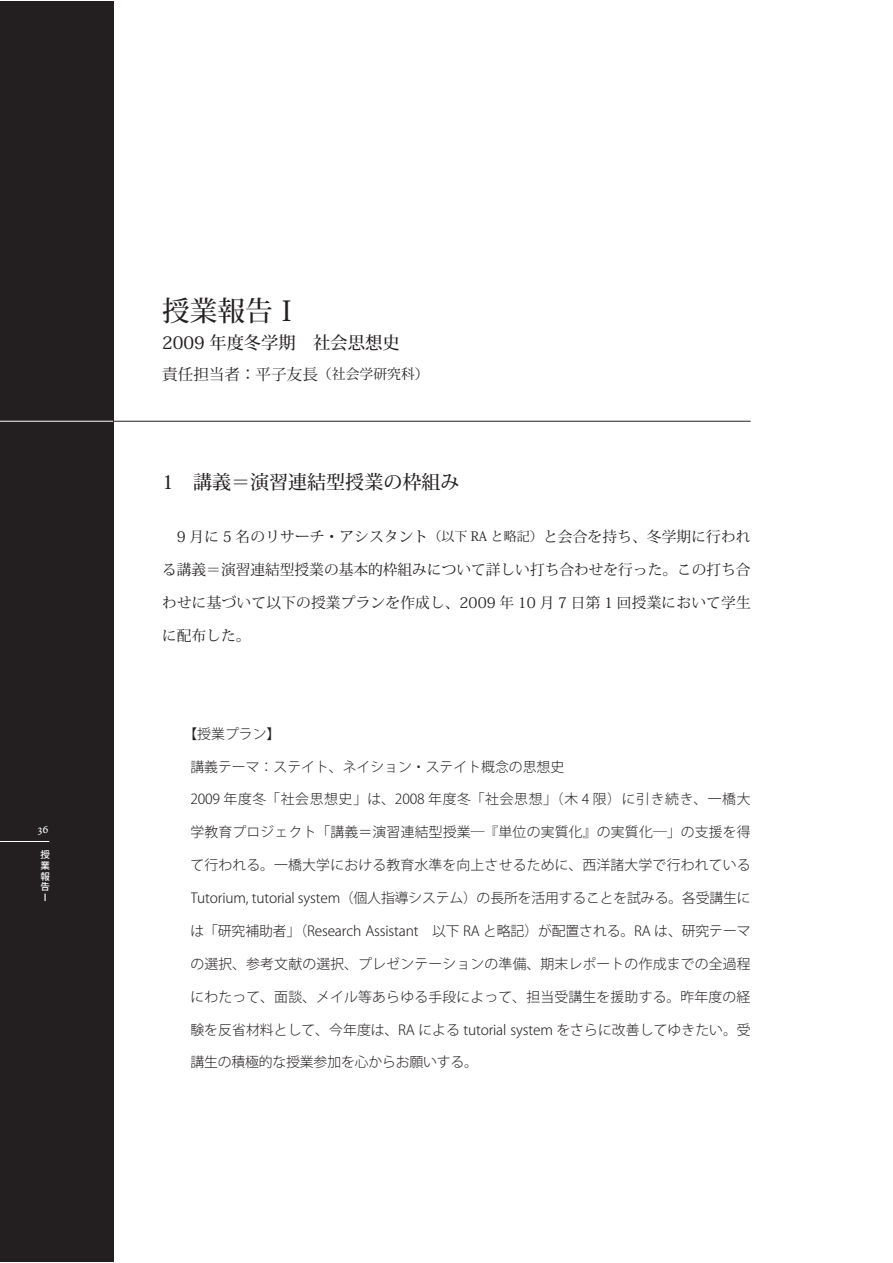
<style>
.page{position:relative;width:893px;height:1263px;background:#fff}
.page>*{position:absolute;margin:0;border:0;box-sizing:border-box;transform-origin:0 0}
.t1{font:27.75px "Koz Min Pro Medium 90 msp RKSJ H";color:#231f20}
.t2{font:19.05px "Koz Min Pro Medium 90 msp RKSJ H";color:#231f20}
.t3{font:17.25px "Koz Min Pro Medium 90 msp RKSJ H";color:#231f20}
.t4{font:15.6px "Koz Min Pro Regular 90 msp RKSJ H";color:#231f20}
.t5{font:14.7px "Koz Min Pro Regular 90 msp RKSJ H";letter-spacing:.01em;color:#231f20}
.t6{font:13.8px "Koz Go Pro Light 90 msp RKSJ H";letter-spacing:.005em;color:#231f20}
.t7{font:13.8px "Koz Go Pro Light 90 msp RKSJ H";letter-spacing:.045em;color:#231f20}
.t8{font:13.05px "Adobe Jenson Pro";color:#fff}
.t9{font:9.45px/10.6px "Koz Go Pro Medium 90 msp RKSJ H";color:#fff;text-align:justify}
.s1{font-size:13.8px}
.s2{font-size:13.05px}
</style>
<div class="page">
<div style="left:0;top:1px;width:113px;height:1261px;background:#231f20"></div>
<hr style="left:113px;top:421px;width:638px;height:1px;background:#231f20">
<hr style="left:0;top:421px;width:113px;height:1px;background:#fff">
<hr style="left:0;top:841px;width:49px;height:1px;background:#fff">
<p class="t8" style="left:38px;top:821px;width:13px">36</p>
<p class="t9" style="left:40px;top:851px;width:11px">授業報告Ⅰ</p>
<h1 class="t1" style="left:162px;top:301px;width:140px">授業報告Ⅰ</h1>
<p class="t3" style="left:162px;top:336px;width:239px">2009 年度冬学期　社会思想史</p>
<p class="t4" style="left:162px;top:368px;width:268px">責任担当者：平子友長<span class="s1">（社会学研究科）</span></p>
<h2 class="t2" style="left:162px;top:475px;width:299px">1　講義＝演習連結型授業の枠組み</h2>
<p class="t5" style="left:162px;top:531px;width:590px">　9 月に 5 名のリサーチ・アシスタント<span class="s2">（以下 RA と略記）</span>と会合を持ち、冬学期に行われ</p>
<p class="t5" style="left:162px;top:564px;width:590px">る講義＝演習連結型授業の基本的枠組みについて詳しい打ち合わせを行った。この打ち合</p>
<p class="t5" style="left:162px;top:597px;width:590px">わせに基づいて以下の授業プランを作成し、2009 年 10 月 7 日第 1 回授業において学生</p>
<p class="t5" style="left:162px;top:630px;width:90px">に配布した。</p>
<p class="t6" style="left:183px;top:728px;width:98px">【授業プラン】</p>
<p class="t6" style="left:190px;top:761px;width:375px">講義テーマ：ステイト、ネイション・ステイト概念の思想史</p>
<p class="t7" style="left:190px;top:794px;width:562px">2009 年度冬「社会思想史」は、2008 年度冬「社会思想」（木 4 限）に引き続き、一橋大</p>
<p class="t6" style="left:190px;top:827px;width:562px">学教育プロジェクト「講義＝演習連結型授業―『単位の実質化』の実質化―」の支援を得</p>
<p class="t6" style="left:190px;top:860px;width:562px">て行われる。一橋大学における教育水準を向上させるために、西洋諸大学で行われている</p>
<p class="t6" style="left:190px;top:893px;width:562px">Tutorium, tutorial system（個人指導システム）の長所を活用することを試みる。各受講生に</p>
<p class="t6" style="left:190px;top:926px;width:562px">は「研究補助者」（Research Assistant　以下 RA と略記）が配置される。RA は、研究テーマ</p>
<p class="t6" style="left:190px;top:958px;width:562px">の選択、参考文献の選択、プレゼンテーションの準備、期末レポートの作成までの全過程</p>
<p class="t6" style="left:190px;top:991px;width:561px">にわたって、面談、メイル等あらゆる手段によって、担当受講生を援助する。昨年度の経</p>
<p class="t6" style="left:190px;top:1024px;width:562px">験を反省材料として、今年度は、RA による tutorial system をさらに改善してゆきたい。受</p>
<p class="t6" style="left:190px;top:1057px;width:289px">講生の積極的な授業参加を心からお願いする。</p>
</div>
